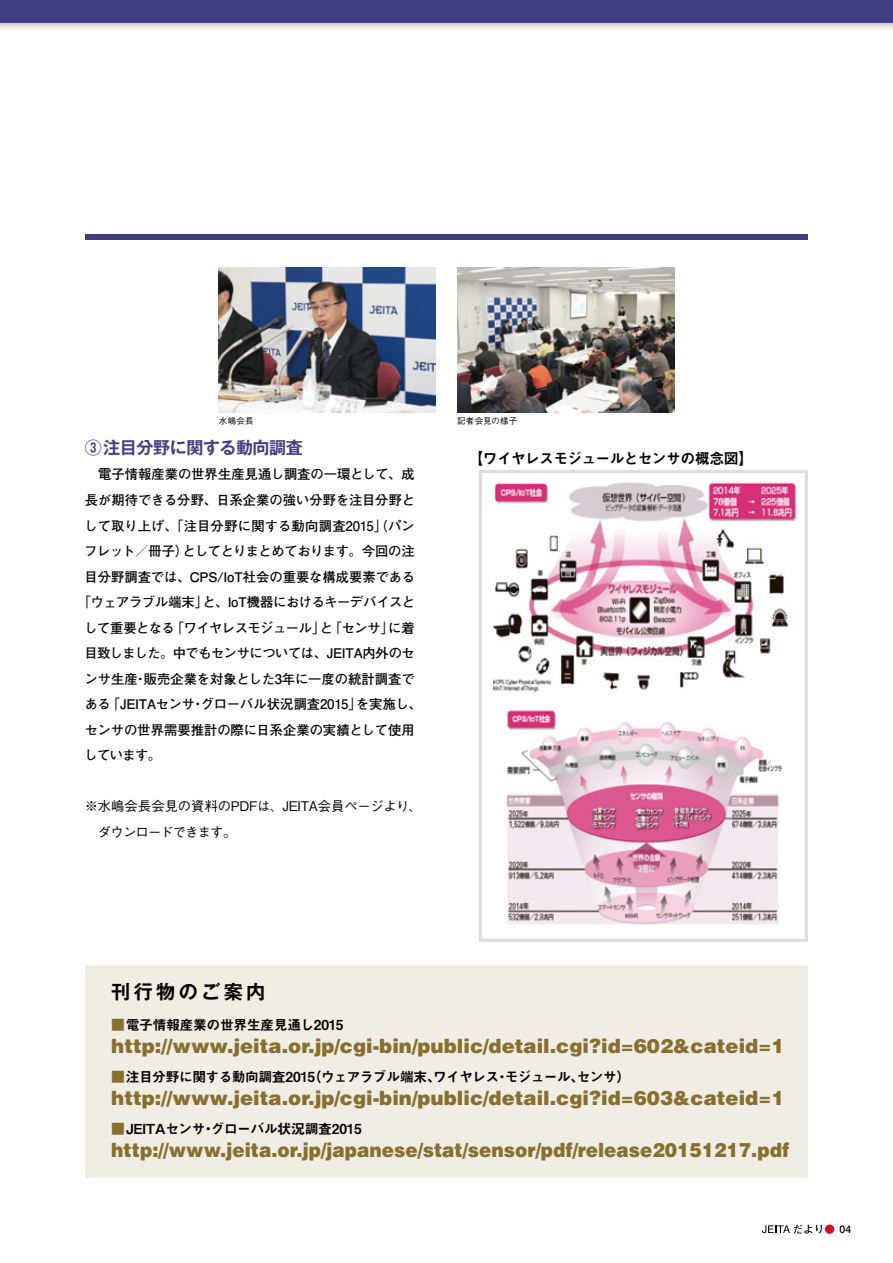
<style>
.page{position:relative;width:893px;height:1263px;background:#fff}
.page>*{position:absolute;margin:0;border:0;box-sizing:border-box;transform-origin:0 0}
.t1{font:900 19.65px "Helvetica LT Std";color:#886f2e}
.t2{font:900 19.65px "Helvetica LT Std";color:#886f2e;scale:.94 1}
.t3{font:700 19.2px "Gothic MB101 Pro De";letter-spacing:.175em;color:#000}
.t4{font:700 16.95px "Gothic MB101 Pro De";letter-spacing:-.025em;color:#423d82}
.t5{font:14.85px "Midashi Go Pro MB31";letter-spacing:-.05em;color:#000}
.t6{font:13.8px "Midashi Go Pro MB31";letter-spacing:-.035em;color:#000}
.t7{font:700 13.35px "Futo Go B101 Pro";letter-spacing:-.01em;color:#000}
.t8{font:700 13.35px "Futo Go B101 Pro";letter-spacing:-.035em;color:#000}
.t9{font:500 13.35px/25.5px "Gothic BBB Pro";letter-spacing:-.025em;color:#000}
.t10{font:700 13.35px "Futo Go B101 Pro";letter-spacing:.01em;color:#000}
.t11{font:500 10.65px "Helvetica Neue LT Std";color:#000}
.t12{font:500 8.55px "Gothic BBB Pro";letter-spacing:.025em;color:#000}
.s1{color:#886f2e}
</style>
<div class="page">
<svg style="left:0;top:0;width:893px;height:29px;background:#635f95"></svg>
<img style="left:493px;top:482px;width:304px;height:211px">
<img style="left:503px;top:706px;width:279px;height:219px">
<div style="left:479px;top:470px;width:329px;height:472px;border:3px solid #dcdddd"></div>
<div style="left:85px;top:234px;width:723px;height:5px;background:#423d82"></div>
<div style="left:85px;top:965px;width:723px;height:213px;background:#f0ede5"></div>
<img style="left:219px;top:268px;width:217px;height:144px">
<img style="left:457px;top:268px;width:217px;height:144px">
<svg style="left:762px;top:1224px;width:60px;height:9px"></svg>
<div style="left:825px;top:1224px;width:9px;height:10px;background:#d0131c;border-radius:50%"></div>
<p class="t12" style="left:219px;top:414px;width:36px">水嶋会長</p>
<p class="t12" style="left:457px;top:414px;width:62px">記者会見の様子</p>
<p class="t4" style="left:85px;top:433px;width:219px">③注目分野に関する動向調査</p>
<p class="t7" style="left:98px;top:464px;width:318px">電子情報産業の世界生産見通し調査の一環として、成</p>
<p class="t7" style="left:85px;top:489px;width:332px">長が期待できる分野、日系企業の強い分野を注目分野と</p>
<p class="t10" style="left:84px;top:515px;width:332px">して取り上げ、「注目分野に関する動向調査2015」（パン</p>
<p class="t8" style="left:85px;top:540px;width:332px">フレット／冊子）としてとりまとめております。今回の注</p>
<p class="t7" style="left:85px;top:566px;width:332px">目分野調査では、CPS/IoT社会の重要な構成要素である</p>
<p class="t7" style="left:78px;top:591px;width:339px">「ウェアラブル端末」と、IoT機器におけるキーデバイスと</p>
<p class="t8" style="left:84px;top:617px;width:332px">して重要となる「ワイヤレスモジュール」と「センサ」に着</p>
<p class="t8" style="left:85px;top:642px;width:332px">目致しました。中でもセンサについては、JEITA内外のセ</p>
<p class="t7" style="left:85px;top:668px;width:331px">ンサ生産・販売企業を対象とした3年に一度の統計調査で</p>
<p class="t7" style="left:85px;top:693px;width:338px">ある「JEITAセンサ・グローバル状況調査2015」を実施し、</p>
<p class="t7" style="left:85px;top:719px;width:332px">センサの世界需要推計の際に日系企業の実績として使用</p>
<p class="t7" style="left:84px;top:744px;width:78px">しています。</p>
<p class="t9" style="left:85px;top:792px;width:339px">※水嶋会長会見の資料のPDFは、JEITA会員ページより、　ダウンロードできます。</p>
<p class="t5" style="left:469px;top:446px;width:286px">【ワイヤレスモジュールとセンサの概念図】</p>
<h2 class="t3" style="left:111px;top:976px;width:156px">刊行物のご案内</h2>
<p class="t6" style="left:111px;top:1014px;width:234px"><span class="s1">■</span>電子情報産業の世界生産見通し2015</p>
<h1 class="t1" style="left:111px;top:1033px;width:675px">http://www.jeita.or.jp/cgi-bin/public/detail.cgi?id=602&amp;cateid=1</h1>
<p class="t6" style="left:111px;top:1066px;width:521px"><span class="s1">■</span>注目分野に関する動向調査2015（ウェアラブル端末、ワイヤレス・モジュール、センサ）</p>
<h1 class="t1" style="left:111px;top:1085px;width:675px">http://www.jeita.or.jp/cgi-bin/public/detail.cgi?id=603&amp;cateid=1</h1>
<p class="t6" style="left:111px;top:1118px;width:252px"><span class="s1">■</span>JEITAセンサ・グローバル状況調査2015</p>
<h1 class="t2" style="left:111px;top:1137px;width:723px">http://www.jeita.or.jp/japanese/stat/sensor/pdf/release20151217.pdf</h1>
<p class="t11" style="left:839px;top:1223px;width:13px">04</p>
</div>
